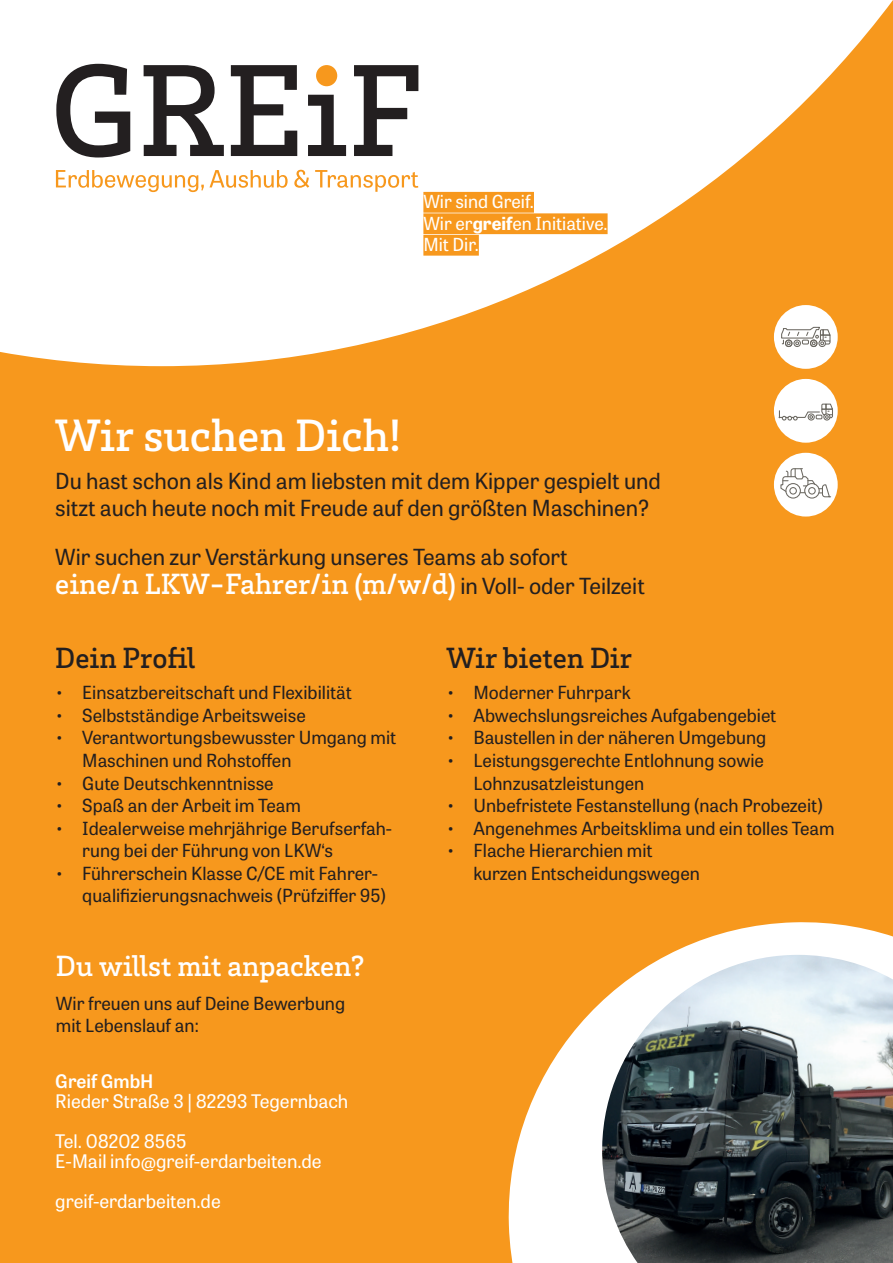
<style>
.page{position:relative;width:893px;height:1263px;background:#f7981d}
.page>*{position:absolute;margin:0;border:0;box-sizing:border-box;transform-origin:0 0}
.t1{font:500 46.5px "Brix Slab";color:#fff}
.t2{font:500 30px "Brix Slab";color:#fff}
.t3{font:500 30px "Brix Slab";color:#231f20}
.t4{font:22.05px/27px "Tablet Gothic";color:#231f20}
.t5{font:18.6px/39.8px "Tablet Gothic";color:#fff}
.t6{font:600 18.6px "Tablet Gothic";color:#fff}
.t7{font:18px/22.5px "Tablet Gothic";color:#231f20}
.t8{font:17.85px/21.5px "Tablet Gothic";color:#fff}
.s1{font-weight:700}
.s2{font-family:"Tablet Gothic";font-weight:400;font-size:22.05px;color:#231f20}
</style>
<div class="page">
<svg style="left:0;top:0;width:893px;height:366px;fill:#fff"></svg>
<div style="left:423px;top:192px;width:111px;height:21px;background:#f7981d"></div>
<div style="left:423px;top:213px;width:185px;height:21px;background:#f7981d"></div>
<div style="left:423px;top:235px;width:56px;height:21px;background:#f7981d"></div>
<svg style="left:56px;top:170px;width:232px;height:22px;background:#fce5c7"></svg>
<svg style="left:294px;top:170px;width:15px;height:18px"></svg>
<svg style="left:315px;top:170px;width:103px;height:22px;background:#fde7cb"></svg>
<div style="left:316px;top:65px;width:21px;height:21px;background:#f7981d;border-radius:50%"></div>
<svg style="left:56px;top:64px;width:74px;height:93px;background:#999797"></svg>
<svg style="left:144px;top:65px;width:80px;height:91px;background:#929091"></svg>
<svg style="left:231px;top:65px;width:66px;height:91px;background:#8f8d8d"></svg>
<svg style="left:308px;top:95px;width:38px;height:61px;background:#8e8c8d"></svg>
<svg style="left:354px;top:65px;width:64px;height:91px;background:#9e9c9c"></svg>
<div style="left:774px;top:305px;width:64px;height:64px;background:#fff;border-radius:50%"></div>
<div style="left:818px;top:340px;width:8px;height:7px;border:1px solid #6b6861;border-radius:50%"></div>
<div style="left:810px;top:340px;width:7px;height:7px;border:1px solid #6b6861;border-radius:50%"></div>
<div style="left:793px;top:340px;width:8px;height:7px;border:1px solid #6b6861;border-radius:50%"></div>
<div style="left:785px;top:340px;width:7px;height:7px;border:1px solid #6b6861;border-radius:50%"></div>
<svg style="left:781px;top:326px;width:50px;height:19px"></svg>
<div style="left:774px;top:379px;width:64px;height:64px;background:#fff;border-radius:50%"></div>
<svg style="left:778px;top:403px;width:55px;height:18px"></svg>
<div style="left:774px;top:453px;width:64px;height:63px;background:#fff;border-radius:50%"></div>
<div style="left:785px;top:483px;width:16px;height:16px;border:1px solid #6b6861;border-radius:50%"></div>
<div style="left:804px;top:483px;width:16px;height:16px;border:1px solid #6b6861;border-radius:50%"></div>
<svg style="left:780px;top:468px;width:51px;height:30px"></svg>
<svg style="left:508px;top:922px;width:385px;height:341px;fill:#fff"></svg>
<img style="left:599px;top:955px;width:294px;height:308px">
<p class="t8" style="left:423px;top:190px;width:186px">Wir sind Greif.<br>Wir er<span class="s1">greif</span>en Initiative.<br>Mit Dir.</p>
<h1 class="t1" style="left:55px;top:405px;width:347px">Wir suchen Dich!</h1>
<p class="t4" style="left:55px;top:466px;width:607px">Du hast schon als Kind am liebsten mit dem Kipper gespielt und sitzt auch heute noch mit Freude auf den größten Maschinen?</p>
<p class="t4" style="left:55px;top:543px;width:514px">Wir suchen zur Verstärkung unseres Teams ab sofort</p>
<h2 class="t2" style="left:55px;top:564px;width:591px">eine/n LKW-Fahrer/in (m/w/d) <span class="s2">in Voll- oder Teilzeit</span></h2>
<h2 class="t3" style="left:55px;top:638px;width:141px">Dein Profil</h2>
<p class="t7" style="left:55px;top:681px;width:298px">• Einsatzbereitschaft und Flexibilität</p>
<p class="t7" style="left:55px;top:703px;width:252px">• Selbstständige Arbeitsweise</p>
<p class="t7" style="left:82px;top:726px;width:315px;text-indent:-27px">• Verantwortungsbewusster Umgang mit<br>Maschinen und Rohstoffen</p>
<p class="t7" style="left:55px;top:771px;width:220px">• Gute Deutschkenntnisse</p>
<p class="t7" style="left:55px;top:793px;width:247px">• Spaß an der Arbeit im Team</p>
<p class="t7" style="left:82px;top:816px;width:311px;text-indent:-27px">• Idealerweise mehrjährige Berufserfah&shy;rung bei der Führung von LKW‘s</p>
<p class="t7" style="left:82px;top:861px;width:305px;text-indent:-27px">• Führerschein Klasse C/CE mit Fahrer&shy;qualifizierungsnachweis (Prüfziffer 95)</p>
<h2 class="t2" style="left:56px;top:947px;width:310px">Du willst mit anpacken?</h2>
<p class="t7" style="left:56px;top:991px;width:291px">Wir freuen uns auf Deine Bewerbung mit Lebenslauf an:</p>
<p class="t6" style="left:55px;top:1068px;width:100px">Greif GmbH</p>
<p class="t5" style="left:55px;top:1081px;width:295px">Rieder Straße 3 | 82293 Tegernbach<br>Tel. 08202 8565</p>
<p class="t5" style="left:55px;top:1140px;width:268px">E-Mail info@greif-erdarbeiten.de greif-erdarbeiten.de</p>
<h2 class="t3" style="left:446px;top:638px;width:187px">Wir bieten Dir</h2>
<p class="t7" style="left:446px;top:681px;width:186px">• Moderner Fuhrpark</p>
<p class="t7" style="left:446px;top:703px;width:331px">• Abwechslungsreiches Aufgabengebiet</p>
<p class="t7" style="left:446px;top:726px;width:321px">• Baustellen in der näheren Umgebung</p>
<p class="t7" style="left:473px;top:748px;width:292px;text-indent:-27px">• Leistungsgerechte Entlohnung sowie<br>Lohnzusatzleistungen</p>
<p class="t7" style="left:446px;top:793px;width:378px">• Unbefristete Festanstellung (nach Probezeit)</p>
<p class="t7" style="left:446px;top:816px;width:390px">• Angenehmes Arbeitsklima und ein tolles Team</p>
<p class="t7" style="left:473px;top:838px;width:228px;text-indent:-27px">• Flache Hierarchien mit kurzen Entscheidungswegen</p>
</div>
